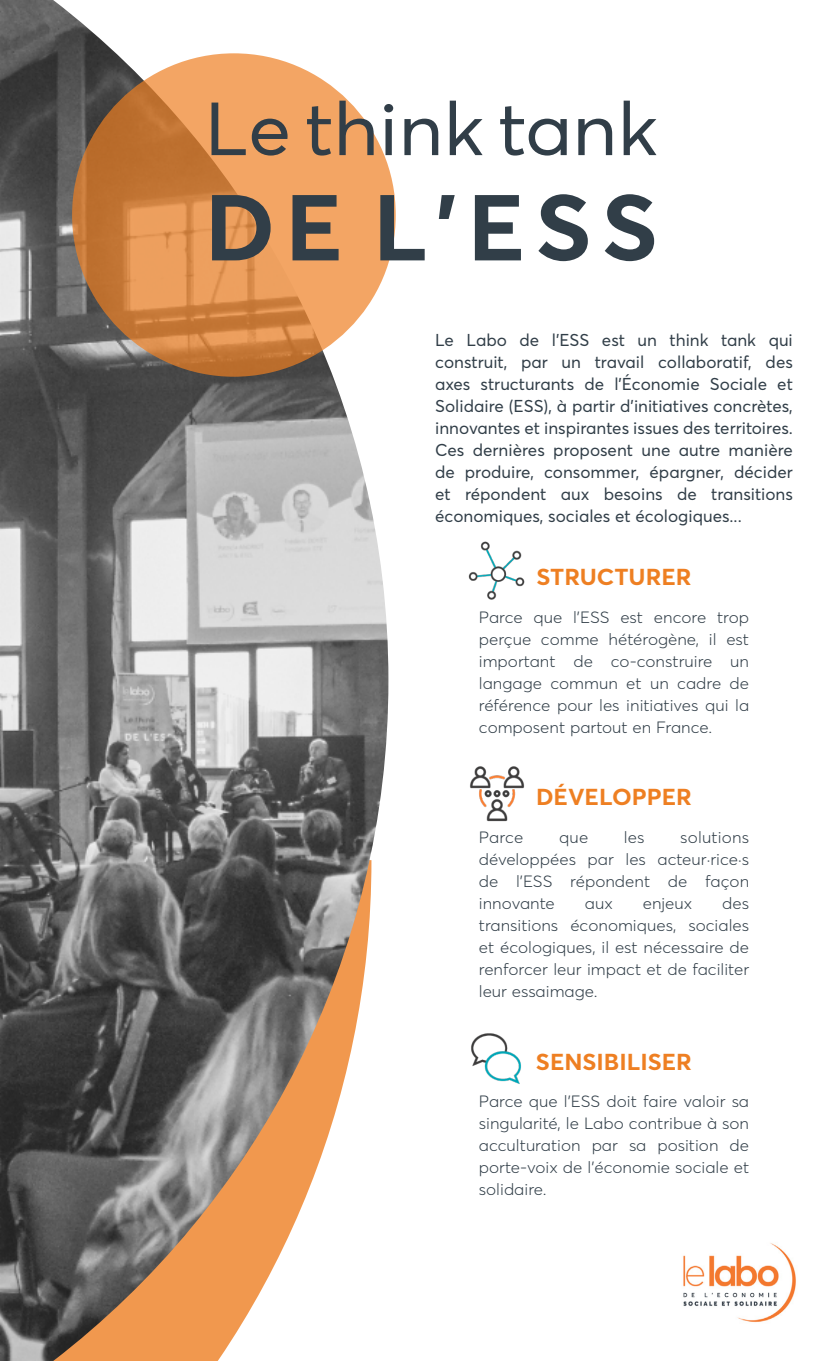
<style>
.page{position:relative;width:840px;height:1361px;background:#fff}
.page>*{position:absolute;margin:0;border:0;box-sizing:border-box;transform-origin:0 0}
.t1{font:700 92px "Averta Std";color:#313e48;scale:1.05 1}
.t2{font:74px "Averta Std";color:#313e48;scale:1.05 1}
.t3{font:700 22.8px "Averta Std";color:#ee7f22;scale:1.05 1}
.t4{font:17px/22px "Averta Std";color:#313e48;text-align:justify}
.t5{font:300 16.2px/22px "Averta Std";color:#313e48;text-align:justify;scale:1.05 1}
</style>
<div class="page">
<img style="left:0;top:0;width:388px;height:1361px">
<svg style="left:72px;top:53px;width:323px;height:324px;background:#e09252"></svg>
<img style="left:683px;top:1243px;width:113px;height:80px">
<img style="left:471px;top:1033px;width:50px;height:51px">
<img style="left:470px;top:766px;width:55px;height:56px">
<img style="left:468px;top:541px;width:57px;height:59px">
<p class="t2" style="left:204px;top:83px;width:433px">Le think tank</p>
<p class="t1" style="left:204px;top:169px;width:433px">DE L’ESS</p>
<p class="t4" style="left:435px;top:328px;width:359px">Le Labo de l’ESS est un think tank qui construit, par un travail collaboratif, des axes structurants de l’Économie Sociale et Solidaire (ESS), à partir d’initiatives concrètes, innovantes et inspirantes issues des territoires.<br>Ces dernières proposent une autre manière de produire, consommer, épargner, décider et répondent aux besoins de transitions économiques, sociales et écologiques...</p>
<p class="t3" style="left:536px;top:563px;width:149px">STRUCTURER</p>
<p class="t5" style="left:478px;top:606px;width:259px">Parce que l’ESS est encore trop perçue comme hétérogène, il est important de co-construire un langage commun et un cadre de référence pour les initiatives qui la composent partout en France.</p>
<p class="t3" style="left:535px;top:783px;width:150px">DÉVELOPPER</p>
<p class="t5" style="left:478px;top:826px;width:259px;text-indent:201px">solutions développées par les acteur·rice·s de l’ESS répondent de façon innovante</p>
<p class="t5" style="left:478px;top:826px;width:44px">Parce</p>
<p class="t5" style="left:558px;top:826px;width:29px">que</p>
<p class="t5" style="left:623px;top:826px;width:21px">les</p>
<p class="t5" style="left:478px;top:892px;width:259px;text-indent:243px">des transitions économiques, sociales et écologiques, il est nécessaire de renforcer leur impact et de faciliter leur essaimage.</p>
<p class="t5" style="left:584px;top:892px;width:28px">aux</p>
<p class="t5" style="left:642px;top:892px;width:48px">enjeux</p>
<p class="t3" style="left:535px;top:1047px;width:150px">SENSIBILISER</p>
<p class="t5" style="left:478px;top:1090px;width:259px">Parce que l’ESS doit faire valoir sa singularité, le Labo contribue à son acculturation par sa position de porte-voix de l’économie sociale et solidaire.</p>
</div>
